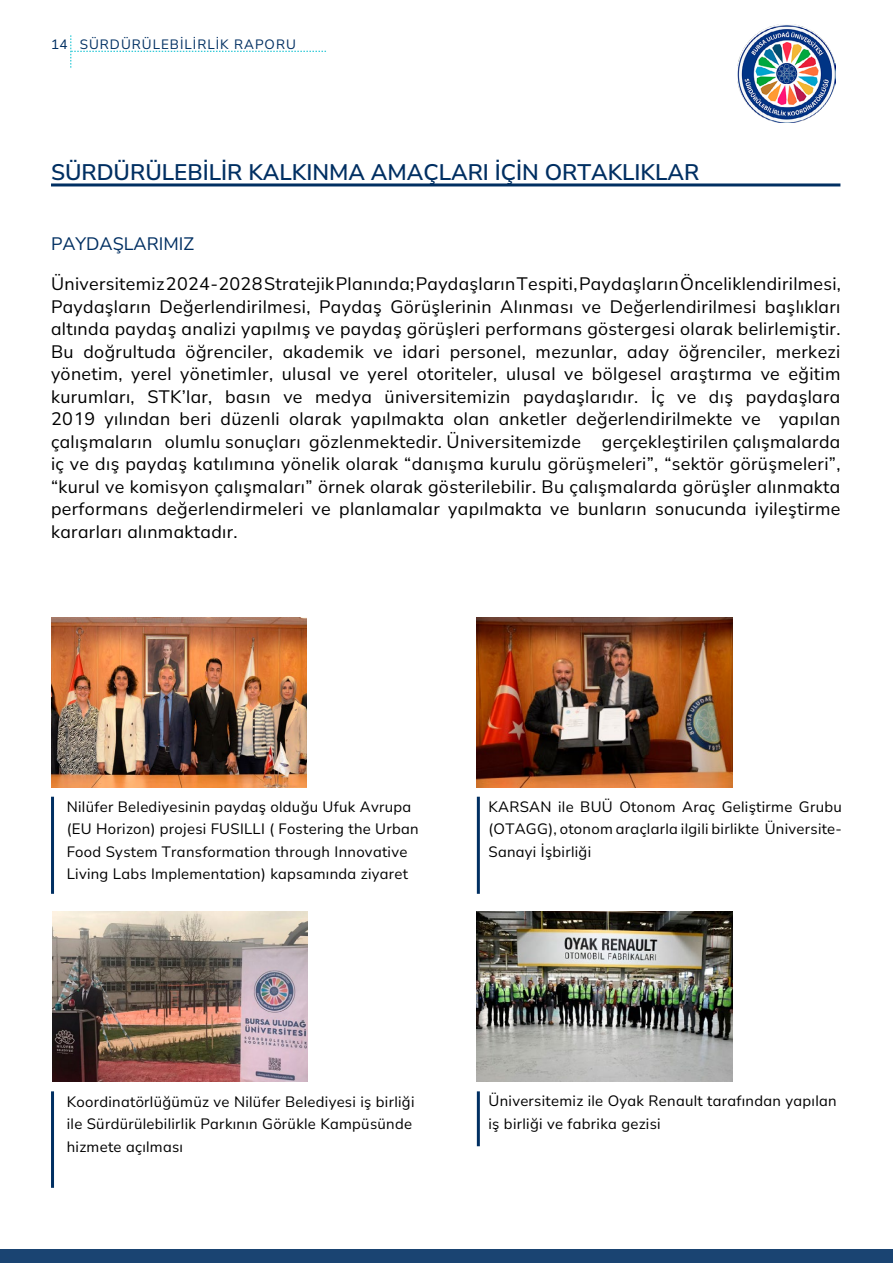
<style>
.page{position:relative;width:893px;height:1263px;background:#fff}
.page>*{position:absolute;margin:0;border:0;box-sizing:border-box;transform-origin:0 0}
.t1{font:200 22.5px "Nunito Sans 12 pt";color:#002f62}
.t2{font:200 18px/22.5px "Nunito Sans 12 pt";letter-spacing:.02em;color:#000;text-align:justify}
.t3{font:200 18px "Nunito Sans 12 pt";color:#002f62}
.t4{font:200 15px/22.5px "Nunito Sans 12 pt";letter-spacing:.02em;color:#000}
.t5{font:200 13.5px "Nunito Sans 12 pt";letter-spacing:.075em;color:#002f62}
</style>
<div class="page">
<img style="left:737px;top:24px;width:98px;height:98px">
<svg style="left:71px;top:35px;width:255px;height:33px"></svg>
<hr style="left:51px;top:183px;width:789px;height:3px;background:#002f62">
<div style="left:0;top:1249px;width:893px;height:14px;background:#1a4472"></div>
<img style="left:477px;top:618px;width:255px;height:170px">
<hr style="left:477px;top:797px;width:3px;height:97px;background:#002f62">
<img style="left:51px;top:618px;width:255px;height:170px">
<hr style="left:51px;top:797px;width:3px;height:97px;background:#002f62">
<img style="left:477px;top:911px;width:255px;height:170px">
<hr style="left:477px;top:1091px;width:3px;height:55px;background:#002f62">
<img style="left:53px;top:911px;width:255px;height:170px">
<hr style="left:51px;top:1091px;width:3px;height:97px;background:#002f62">
<p class="t5" style="left:51px;top:35px;width:18px">14</p>
<p class="t5" style="left:80px;top:35px;width:218px">SÜRDÜRÜLEBİLİRLİK RAPORU</p>
<p class="t1" style="left:51px;top:157px;width:650px">SÜRDÜRÜLEBİLİR KALKINMA AMAÇLARI İÇİN ORTAKLIKLAR</p>
<p class="t3" style="left:51px;top:231px;width:144px">PAYDAŞLARIMIZ</p>
<p class="t2" style="left:51px;top:272px;width:791px">Üniversitemiz 2024-2028 Stratejik Planında; Paydaşların Tespiti, Paydaşların Önceliklendirilmesi, Paydaşların Değerlendirilmesi, Paydaş Görüşlerinin Alınması ve Değerlendirilmesi başlıkları altında paydaş analizi yapılmış ve paydaş görüşleri performans göstergesi olarak belirlemiştir.<br>Bu doğrultuda öğrenciler, akademik ve idari personel, mezunlar, aday öğrenciler, merkezi yönetim, yerel yönetimler, ulusal ve yerel otoriteler, ulusal ve bölgesel araştırma ve eğitim kurumları, STK’lar, basın ve medya üniversitemizin paydaşlarıdır. İç ve dış paydaşlara 2019 yılından beri düzenli olarak yapılmakta olan anketler değerlendirilmekte ve yapılan çalışmaların olumlu sonuçları gözlenmektedir. Üniversitemizde gerçekleştirilen çalışmalarda iç ve dış paydaş katılımına yönelik olarak “danışma kurulu görüşmeleri”, “sektör görüşmeleri”, “kurul ve komisyon çalışmaları” örnek olarak gösterilebilir. Bu çalışmalarda görüşler alınmakta performans değerlendirmeleri ve planlamalar yapılmakta ve bunların sonucunda iyileştirme kararları alınmaktadır.</p>
<p class="t4" style="left:67px;top:795px;width:353px">Nilüfer Belediyesinin paydaş olduğu Ufuk Avrupa (EU Horizon) projesi FUSILLI ( Fostering the Urban Food System Transformation through Innovative Living Labs Implementation) kapsamında ziyaret</p>
<p class="t4" style="left:488px;top:795px;width:355px;text-align:justify">KARSAN ile BUÜ Otonom Araç Geliştirme Grubu (OTAGG), otonom araçlarla ilgili birlikte Üniversite-Sanayi İşbirliği</p>
<p class="t4" style="left:67px;top:1089px;width:349px">Koordinatörlüğümüz ve Nilüfer Belediyesi iş birliği ile Sürdürülebilirlik Parkının Görükle Kampüsünde hizmete açılması</p>
<p class="t4" style="left:488px;top:1089px;width:350px">Üniversitemiz ile Oyak Renault tarafından yapılan iş birliği ve fabrika gezisi</p>
</div>
